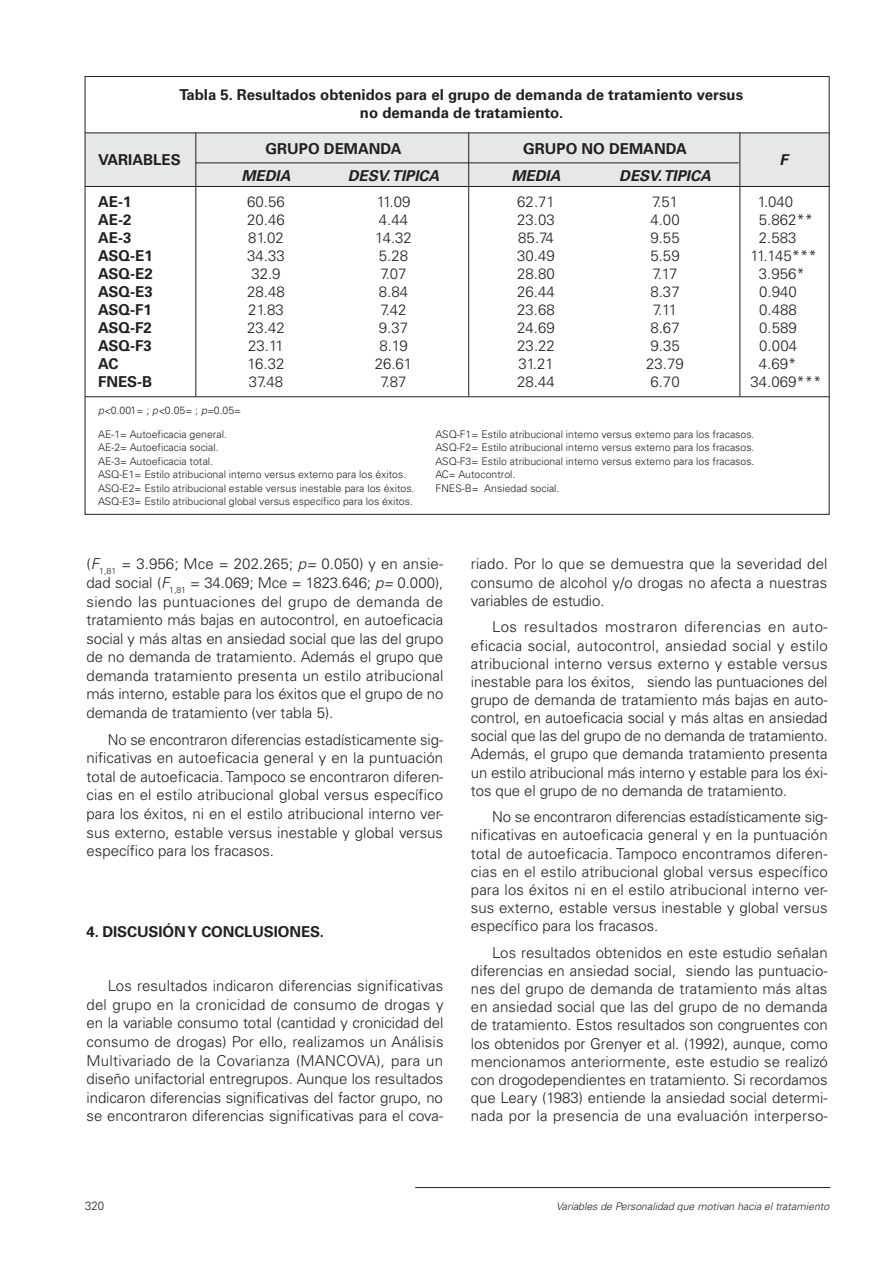
<style>
.page{position:relative;width:893px;height:1263px;background:#fff}
.page>*{position:absolute;margin:0;border:0;box-sizing:border-box;transform-origin:0 0}
.t1{font:300 15px/18.1px "Univers LT Std";color:#231f20;text-align:justify}
.t2{font:700 15px/18px "Univers LT Std";color:#231f20;text-align:center}
.t3{font:italic 700 15px "Univers LT Std";color:#231f20}
.t4{font:300 12px "Univers LT Std";color:#231f20;scale:.95 1}
.t5{font:300 10.5px "Univers LT Std";color:#231f20}
.t6{font:italic 300 10.5px "Univers LT Std";color:#231f20}
.s1{color:#fff}
.s2{font-style:italic}
</style>
<div class="page">
<hr style="left:415px;top:1187px;width:415px;height:1px;background:#231f20">
<div style="left:85px;top:134px;width:744px;height:52px;background:#e6e7e9"></div>
<hr style="left:85px;top:133px;width:744px;height:1px;background:#231f20">
<hr style="left:85px;top:186px;width:744px;height:1px;background:#231f20">
<hr style="left:85px;top:396px;width:744px;height:1px;background:#231f20">
<hr style="left:196px;top:163px;width:543px;height:1px;background:#231f20">
<hr style="left:740px;top:133px;width:1px;height:263px;background:#231f20">
<hr style="left:196px;top:133px;width:1px;height:263px;background:#231f20">
<hr style="left:468px;top:133px;width:1px;height:263px;background:#231f20">
<p class="t2" style="left:179px;top:86px;width:565px">Tabla 5. Resultados obtenidos para el grupo de demanda de tratamiento versus no demanda de tratamiento.</p>
<p class="t2" style="left:98px;top:151px;width:84px">VARIABLES</p>
<p class="t2" style="left:265px;top:140px;width:138px">GRUPO DEMANDA</p>
<p class="t2" style="left:523px;top:140px;width:165px">GRUPO NO DEMANDA</p>
<p class="t3" style="left:241px;top:167px;width:51px">MEDIA</p>
<p class="t3" style="left:348px;top:167px;width:93px">DESV. TIPICA</p>
<p class="t3" style="left:511px;top:167px;width:51px">MEDIA</p>
<p class="t3" style="left:619px;top:167px;width:93px">DESV. TIPICA</p>
<p class="t3" style="left:779px;top:151px;width:10px">F</p>
<p class="t2" style="left:98px;top:193px;width:35px">AE-1</p>
<p class="t1" style="left:247px;top:193px;width:39px">60.56</p>
<p class="t1" style="left:377px;top:193px;width:35px">11.09</p>
<p class="t1" style="left:517px;top:193px;width:39px">62.71</p>
<p class="t1" style="left:652px;top:193px;width:28px">7.51</p>
<p class="t1" style="left:751px;top:193px;width:44px"><span class="s1">0</span>1.040</p>
<p class="t2" style="left:98px;top:211px;width:35px">AE-2</p>
<p class="t1" style="left:247px;top:211px;width:39px">20.46</p>
<p class="t1" style="left:379px;top:211px;width:31px">4.44</p>
<p class="t1" style="left:517px;top:211px;width:39px">23.03</p>
<p class="t1" style="left:650px;top:211px;width:31px">4.00</p>
<p class="t1" style="left:751px;top:211px;width:64px"><span class="s1">0</span>5.862**</p>
<p class="t2" style="left:98px;top:229px;width:35px">AE-3</p>
<p class="t1" style="left:248px;top:229px;width:37px">81.02</p>
<p class="t1" style="left:375px;top:229px;width:38px">14.32</p>
<p class="t1" style="left:518px;top:229px;width:37px">85.74</p>
<p class="t1" style="left:650px;top:229px;width:31px">9.55</p>
<p class="t1" style="left:751px;top:229px;width:47px"><span class="s1">0</span>2.583</p>
<p class="t2" style="left:98px;top:247px;width:56px">ASQ-E1</p>
<p class="t1" style="left:247px;top:247px;width:39px">34.33</p>
<p class="t1" style="left:379px;top:247px;width:31px">5.28</p>
<p class="t1" style="left:517px;top:247px;width:39px">30.49</p>
<p class="t1" style="left:650px;top:247px;width:31px">5.59</p>
<p class="t1" style="left:751px;top:247px;width:68px">11.145***</p>
<p class="t2" style="left:98px;top:265px;width:56px">ASQ-E2</p>
<p class="t1" style="left:251px;top:265px;width:31px">32.9</p>
<p class="t1" style="left:381px;top:265px;width:28px">7.07</p>
<p class="t1" style="left:517px;top:265px;width:39px">28.80</p>
<p class="t1" style="left:653px;top:265px;width:26px">7.17</p>
<p class="t1" style="left:751px;top:265px;width:56px"><span class="s1">0</span>3.956*</p>
<p class="t2" style="left:98px;top:283px;width:56px">ASQ-E3</p>
<p class="t1" style="left:247px;top:283px;width:39px">28.48</p>
<p class="t1" style="left:379px;top:283px;width:31px">8.84</p>
<p class="t1" style="left:517px;top:283px;width:39px">26.44</p>
<p class="t1" style="left:650px;top:283px;width:31px">8.37</p>
<p class="t1" style="left:751px;top:283px;width:48px"><span class="s1">0</span>0.940</p>
<p class="t2" style="left:98px;top:301px;width:55px">ASQ-F1</p>
<p class="t1" style="left:248px;top:301px;width:37px">21.83</p>
<p class="t1" style="left:381px;top:301px;width:28px">7.42</p>
<p class="t1" style="left:517px;top:301px;width:39px">23.68</p>
<p class="t1" style="left:653px;top:301px;width:26px">7.11</p>
<p class="t1" style="left:751px;top:301px;width:48px"><span class="s1">0</span>0.488</p>
<p class="t2" style="left:98px;top:319px;width:55px">ASQ-F2</p>
<p class="t1" style="left:247px;top:319px;width:39px">23.42</p>
<p class="t1" style="left:379px;top:319px;width:31px">9.37</p>
<p class="t1" style="left:517px;top:319px;width:39px">24.69</p>
<p class="t1" style="left:650px;top:319px;width:31px">8.67</p>
<p class="t1" style="left:751px;top:319px;width:48px"><span class="s1">0</span>0.589</p>
<p class="t2" style="left:98px;top:337px;width:55px">ASQ-F3</p>
<p class="t1" style="left:248px;top:337px;width:37px">23.11</p>
<p class="t1" style="left:379px;top:337px;width:30px">8.19</p>
<p class="t1" style="left:517px;top:337px;width:39px">23.22</p>
<p class="t1" style="left:650px;top:337px;width:31px">9.35</p>
<p class="t1" style="left:751px;top:337px;width:48px"><span class="s1">0</span>0.004</p>
<p class="t2" style="left:98px;top:355px;width:22px">AC</p>
<p class="t1" style="left:248px;top:355px;width:38px">16.32</p>
<p class="t1" style="left:375px;top:355px;width:39px">26.61</p>
<p class="t1" style="left:518px;top:355px;width:37px">31.21</p>
<p class="t1" style="left:646px;top:355px;width:39px">23.79</p>
<p class="t1" style="left:751px;top:355px;width:47px"><span class="s1">0</span>4.69*</p>
<p class="t2" style="left:98px;top:373px;width:56px">FNES-B</p>
<p class="t1" style="left:249px;top:373px;width:36px">37.48</p>
<p class="t1" style="left:381px;top:373px;width:28px">7.87</p>
<p class="t1" style="left:517px;top:373px;width:39px">28.44</p>
<p class="t1" style="left:650px;top:373px;width:31px">6.70</p>
<p class="t1" style="left:751px;top:373px;width:72px">34.069***</p>
<p class="t5" style="left:98px;top:404px;width:145px"><span class="s2">p&lt;</span>0.001= ; <span class="s2">p&lt;</span>0.05= ; <span class="s2">p=</span>0.05=</p>
<p class="t5" style="left:98px;top:428px;width:130px">AE-1= Autoeficacia general.</p>
<p class="t5" style="left:436px;top:428px;width:320px">ASQ-F1= Estilo atribucional interno versus externo para los fracasos.</p>
<p class="t5" style="left:98px;top:441px;width:122px">AE-2= Autoeficacia social.</p>
<p class="t5" style="left:436px;top:441px;width:320px">ASQ-F2= Estilo atribucional interno versus externo para los fracasos.</p>
<p class="t5" style="left:98px;top:455px;width:117px">AE-3= Autoeficacia total.</p>
<p class="t5" style="left:436px;top:455px;width:320px">ASQ-F3= Estilo atribucional interno versus externo para los fracasos.</p>
<p class="t5" style="left:98px;top:468px;width:310px">ASQ-E1= Estilo atribucional interno versus externo para los éxitos.</p>
<p class="t5" style="left:436px;top:468px;width:81px">AC= Autocontrol.</p>
<p class="t5" style="left:98px;top:482px;width:318px">ASQ-E2= Estilo atribucional estable versus inestable para los éxitos.</p>
<p class="t5" style="left:436px;top:482px;width:125px">FNES-B= Ansiedad social.</p>
<p class="t5" style="left:98px;top:495px;width:316px">ASQ-E3= Estilo atribucional global versus específico para los éxitos.</p>
<p class="t1" style="left:87px;top:555px;width:358px;line-height:18.6px">(<span class="s2">F</span><sub>1,81</sub> = 3.956; Mce = 202.265; <span class="s2">p=</span> 0.050) y en ansie&shy;dad social (<span class="s2">F</span><sub>1,81</sub> = 34.069; Mce = 1823.646; <span class="s2">p=</span> 0.000), siendo las puntuaciones del grupo de demanda de tratamiento más bajas en autocontrol, en autoeficacia social y más altas en ansiedad social que las del grupo de no demanda de tratamiento. Además el grupo que demanda tratamiento presenta un estilo atribucional más interno, estable para los éxitos que el grupo de no demanda de tratamiento (ver tabla 5).</p>
<p class="t1" style="left:87px;top:730px;width:358px;line-height:18.6px;text-indent:21px">No se encontraron diferencias estadísticamente sig&shy;nificativas en autoeficacia general y en la puntuación total de autoeficacia. Tampoco se encontraron diferen&shy;cias en el estilo atribucional global versus específico para los éxitos, ni en el estilo atribucional interno ver&shy;sus externo, estable versus inestable y global versus específico para los fracasos.</p>
<p class="t2" style="left:87px;top:923px;width:239px">4. DISCUSIÓN Y CONCLUSIONES.</p>
<p class="t1" style="left:87px;top:977px;width:358px;line-height:18.6px;text-indent:21px">Los resultados indicaron diferencias significativas del grupo en la cronicidad de consumo de drogas y en la variable consumo total (cantidad y cronicidad del consumo de drogas) Por ello, realizamos un Análisis Multivariado de la Covarianza (MANCOVA), para un diseño unifactorial entregrupos. Aunque los resultados indicaron diferencias significativas del factor grupo, no se encontraron diferencias significativas para el cova-</p>
<p class="t1" style="left:471px;top:555px;width:358px">riado. Por lo que se demuestra que la severidad del consumo de alcohol y/o drogas no afecta a nuestras variables de estudio.</p>
<p class="t1" style="left:471px;top:618px;width:358px;text-indent:21px">Los resultados mostraron diferencias en auto&shy;eficacia social, autocontrol, ansiedad social y estilo atribucional interno versus externo y estable versus inestable para los éxitos, siendo las puntuaciones del grupo de demanda de tratamiento más bajas en auto&shy;control, en autoeficacia social y más altas en ansiedad social que las del grupo de no demanda de tratamiento.<br>Además, el grupo que demanda tratamiento presenta un estilo atribucional más interno y estable para los éxi&shy;tos que el grupo de no demanda de tratamiento.</p>
<p class="t1" style="left:471px;top:808px;width:358px;text-indent:21px">No se encontraron diferencias estadísticamente sig&shy;nificativas en autoeficacia general y en la puntuación total de autoeficacia. Tampoco encontramos diferen&shy;cias en el estilo atribucional global versus específico para los éxitos ni en el estilo atribucional interno ver&shy;sus externo, estable versus inestable y global versus específico para los fracasos.</p>
<p class="t1" style="left:471px;top:943px;width:358px;text-indent:21px">Los resultados obtenidos en este estudio señalan diferencias en ansiedad social, siendo las puntuacio&shy;nes del grupo de demanda de tratamiento más altas en ansiedad social que las del grupo de no demanda de tratamiento. Estos resultados son congruentes con los obtenidos por Grenyer et al. (1992), aunque, como mencionamos anteriormente, este estudio se realizó con drogodependientes en tratamiento. Si recordamos que Leary (1983) entiende la ansiedad social determi&shy;nada por la presencia de una evaluación interperso-</p>
<p class="t4" style="left:85px;top:1198px;width:22px">320</p>
<p class="t6" style="left:556px;top:1200px;width:275px">Variables de Personalidad que motivan hacia el tratamiento</p>
</div>
